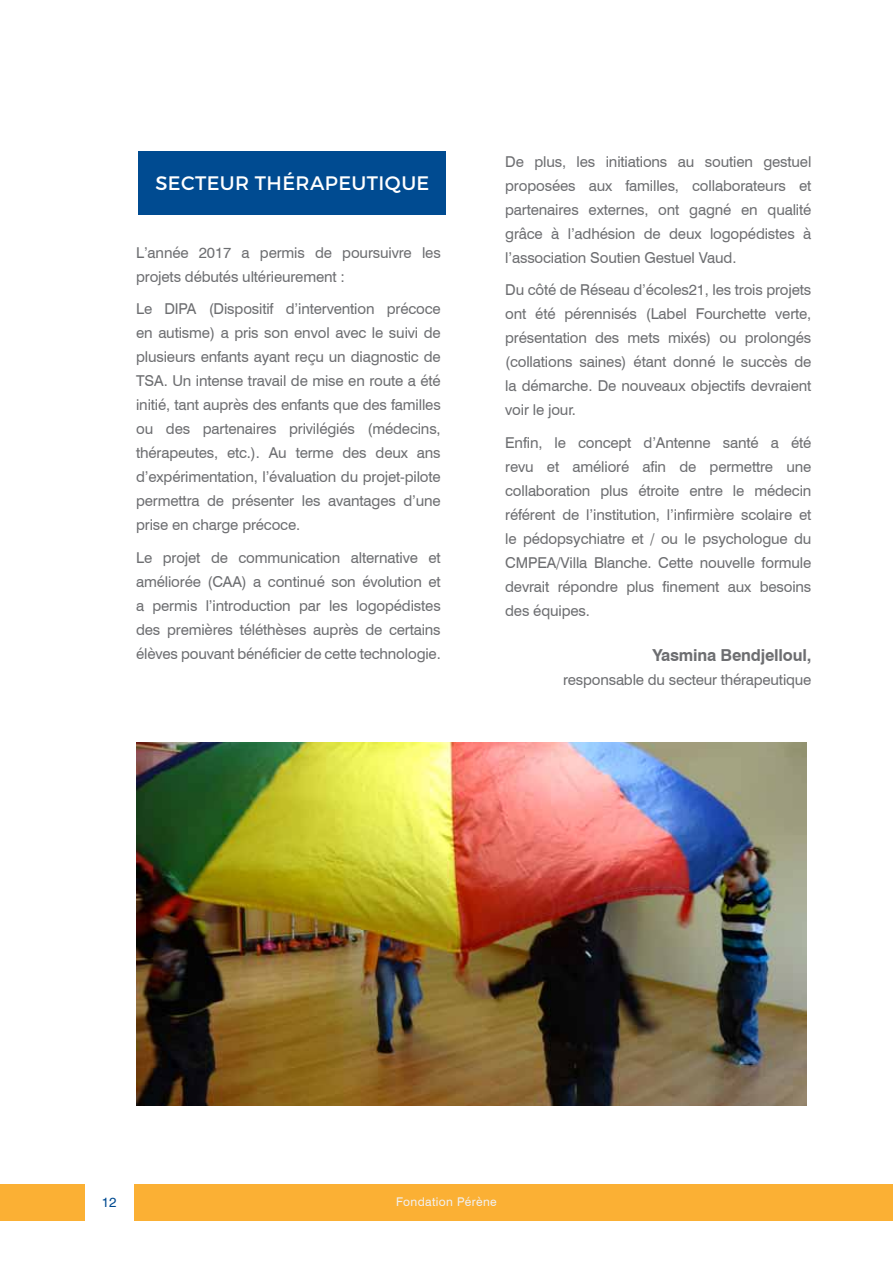
<style>
.page{position:relative;width:893px;height:1263px;background:#fff}
.page>*{position:absolute;margin:0;border:0;box-sizing:border-box;transform-origin:0 0}
.t1{font:19.5px "Montserrat";letter-spacing:.02em;color:#fff}
.t2{font:700 16.5px "Swiss 721 BT";letter-spacing:-.015em;color:#6d6e71}
.t3{font:15px/24px "Swiss 721 BT";letter-spacing:-.01em;color:#6d6e71;text-align:justify}
.t4{font:13.5px "Swiss 721 BT";color:#004b91}
.t5{font:12px "Swiss 721 BT";letter-spacing:.03em;color:#f1f1f2}
</style>
<div class="page">
<div style="left:0;top:1184px;width:893px;height:36px;background:#fbb034"></div>
<div style="left:85px;top:1183px;width:48px;height:38px;background:#fff"></div>
<div style="left:139px;top:152px;width:307px;height:63px;background:#004b91"></div>
<img style="left:136px;top:742px;width:670px;height:363px">
<h1 class="t1" style="left:155px;top:171px;width:275px">SECTEUR THéRAPEUTIQUE</h1>
<p class="t3" style="left:136px;top:240px;width:306px">L’année 2017 a permis de poursuivre les projets débutés ultérieurement :</p>
<p class="t3" style="left:136px;top:297px;width:306px">Le DIPA (Dispositif d’intervention précoce en autisme) a pris son envol avec le suivi de plusieurs enfants ayant reçu un diagnostic de TSA. Un intense travail de mise en route a été initié, tant auprès des enfants que des familles ou des partenaires privilégiés (médecins, thérapeutes, etc.). Au terme des deux ans d’expérimentation, l’évaluation du projet-pilote permettra de présenter les avantages d’une prise en charge précoce.</p>
<p class="t3" style="left:136px;top:545px;width:306px">Le projet de communication alternative et améliorée (CAA) a continué son évolution et a permis l’introduction par les logopédistes des premières téléthèses auprès de certains élèves pouvant bénéficier de cette technologie.</p>
<p class="t3" style="left:505px;top:149px;width:308px">De plus, les initiations au soutien gestuel proposées aux familles, collaborateurs et partenaires externes, ont gagné en qualité grâce à l’adhésion de deux logopédistes à l’association Soutien Gestuel Vaud.</p>
<p class="t3" style="left:505px;top:278px;width:308px">Du côté de Réseau d’écoles21, les trois projets ont été pérennisés (Label Fourchette verte, présentation des mets mixés) ou prolongés (collations saines) étant donné le succès de la démarche. De nouveaux objectifs devraient voir le jour.</p>
<p class="t3" style="left:505px;top:430px;width:308px">Enfin, le concept d’Antenne santé a été revu et amélioré afin de permettre une collaboration plus étroite entre le médecin référent de l’institution, l’infirmière scolaire et le pédopsychiatre et / ou le psychologue du CMPEA/Villa Blanche. Cette nouvelle formule devrait répondre plus finement aux besoins des équipes.</p>
<p class="t2" style="left:653px;top:645px;width:160px">Yasmina Bendjelloul,</p>
<p class="t3" style="left:563px;top:667px;width:250px">responsable du secteur thérapeutique</p>
<p class="t4" style="left:102px;top:1194px;width:16px">12</p>
<p class="t5" style="left:396px;top:1194px;width:102px">Fondation Pérène</p>
</div>
